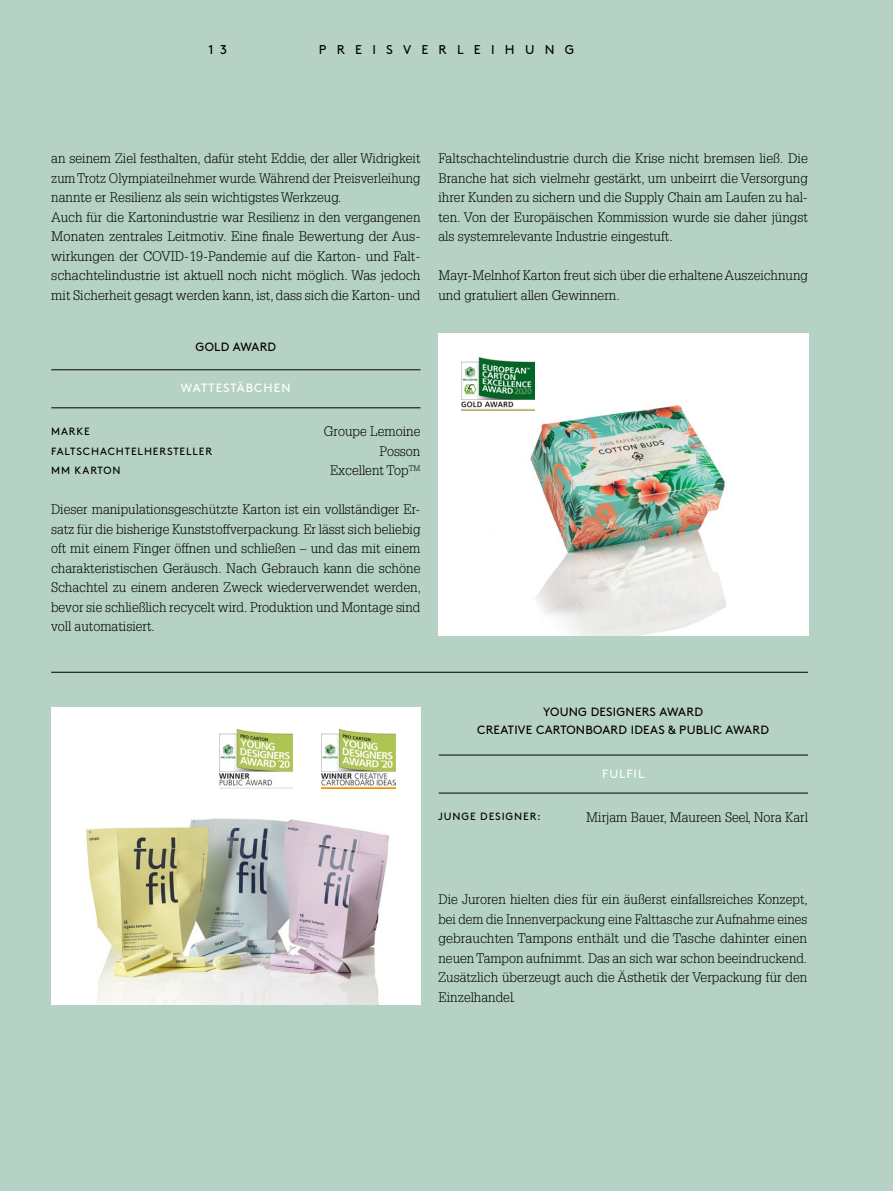
<style>
.page{position:relative;width:893px;height:1191px;background:#b6d2c5}
.page>*{position:absolute;margin:0;border:0;box-sizing:border-box;transform-origin:0 0}
.t1{font:300 13.5px/19.5px "Glypha LT Pro";color:#000;text-align:justify}
.t2{font:12.75px "Brown Regular Alt";letter-spacing:.805em;color:#000}
.t3{font:12px/18px "Brown Regular Alt";letter-spacing:.02em;color:#000;text-align:center}
.t4{font:12px "Brown Regular Alt";letter-spacing:.085em;color:#fff}
.t5{font:10.5px/19.5px "Brown Regular Alt";letter-spacing:.085em;color:#000}
</style>
<div class="page">
<div style="left:51px;top:707px;width:369px;height:298px;background:#fff"></div>
<img style="left:85px;top:733px;width:311px;height:272px">
<hr style="left:439px;top:793px;width:369px;height:1px;background:#000">
<hr style="left:439px;top:755px;width:369px;height:1px;background:#000">
<img style="left:438px;top:334px;width:370px;height:302px">
<hr style="left:51px;top:407px;width:369px;height:1px;background:#000">
<hr style="left:51px;top:369px;width:369px;height:1px;background:#000">
<img style="left:461px;top:358px;width:74px;height:52px">
<hr style="left:51px;top:672px;width:757px;height:1px;background:#000">
<img style="left:219px;top:730px;width:74px;height:58px">
<img style="left:322px;top:730px;width:74px;height:58px">
<p class="t2" style="left:209px;top:40px;width:20px">1 3</p>
<p class="t2" style="left:319px;top:40px;width:257px">PREISVERLEIHUNG</p>
<p class="t1" style="left:51px;top:149px;width:371px;text-align:left">an seinem Ziel festhalten, dafür steht Eddie, der aller Widrigkeit zum Trotz Olympiateilnehmer wurde. Während der Preisverleihung nannte er Resilienz als sein wichtigstes Werkzeug.<br>Auch für die Kartonindustrie war Resilienz in den vergangenen Monaten zentrales Leitmotiv. Eine finale Bewertung der Aus&shy;wirkungen der COVID-19-Pandemie auf die Karton- und Falt&shy;schachtelindustrie ist aktuell noch nicht möglich. Was jedoch mit Sicherheit gesagt werden kann, ist, dass sich die Karton- und</p>
<p class="t1" style="left:438px;top:149px;width:371px">Faltschachtelindustrie durch die Krise nicht bremsen ließ. Die Branche hat sich vielmehr gestärkt, um unbeirrt die Versorgung ihrer Kunden zu sichern und die Supply Chain am Laufen zu hal&shy;ten. Von der Europäischen Kommission wurde sie daher jüngst als systemrelevante Industrie eingestuft.</p>
<p class="t1" style="left:438px;top:266px;width:371px">Mayr-Melnhof Karton freut sich über die erhaltene Auszeichnung und gratuliert allen Gewinnern.</p>
<p class="t3" style="left:196px;top:337px;width:82px">GOLD AWARD</p>
<p class="t4" style="left:181px;top:379px;width:111px">WATTESTÄBCHEN</p>
<p class="t5" style="left:51px;top:421px;width:163px">MARKE<br>FALTSCHACHTELHERSTELLER<br>MM KARTON</p>
<p class="t1" style="left:324px;top:422px;width:98px;text-align:right">Groupe Lemoine<br>Posson<br>Excellent Top<sup>TM</sup></p>
<p class="t1" style="left:51px;top:500px;width:372px">Dieser manipulationsgeschützte Karton ist ein vollständiger Er&shy;satz für die bisherige Kunststoffverpackung. Er lässt sich beliebig oft mit einem Finger öffnen und schließen – und das mit einem charakteristischen Geräusch. Nach Gebrauch kann die schöne Schachtel zu einem anderen Zweck wiederverwendet werden, bevor sie schließlich recycelt wird. Produktion und Montage sind voll automatisiert.</p>
<p class="t3" style="left:477px;top:702px;width:293px">YOUNG DESIGNERS AWARD<br>CREATIVE CARTONBOARD IDEAS &amp; PUBLIC AWARD</p>
<p class="t4" style="left:602px;top:764px;width:44px">FULFIL</p>
<p class="t5" style="left:438px;top:806px;width:104px">JUNGE DESIGNER:</p>
<p class="t1" style="left:586px;top:807px;width:223px">Mirjam Bauer, Maureen Seel, Nora Karl</p>
<p class="t1" style="left:438px;top:890px;width:371px">Die Juroren hielten dies für ein äußerst einfallsreiches Konzept, bei dem die Innenverpackung eine Falttasche zur Aufnahme eines gebrauchten Tampons enthält und die Tasche dahinter einen neuen Tampon aufnimmt. Das an sich war schon beeindruckend.<br>Zusätzlich überzeugt auch die Ästhetik der Verpackung für den Einzelhandel.</p>
</div>
